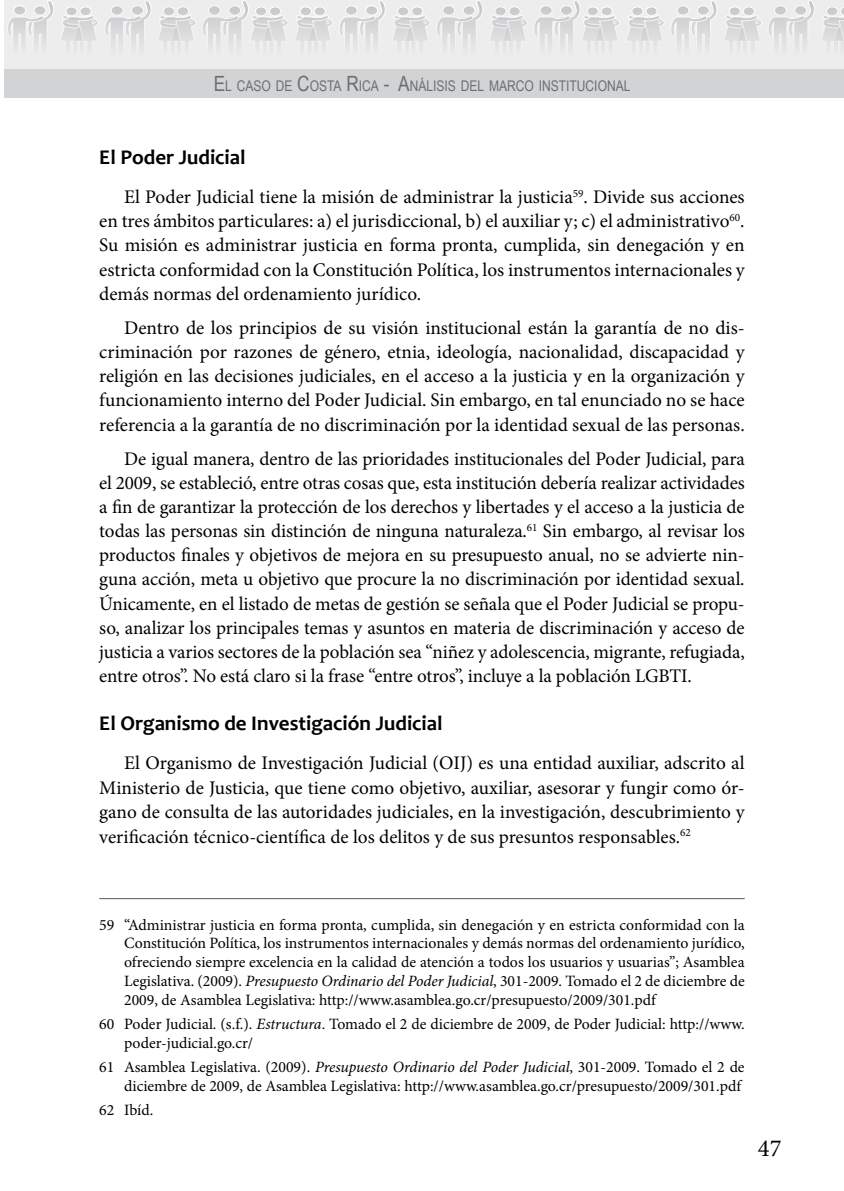
<style>
.page{position:relative;width:844px;height:1191px;background:#fff}
.page>*{position:absolute;margin:0;border:0;box-sizing:border-box;transform-origin:0 0}
.t1{font:24.5px "Minion Pro";color:#000}
.t2{font:700 21px "Candara";color:#000}
.t3{font:19.25px/24.2px "Minion Pro";color:#000;text-align:justify}
.t4{font:15.75px/18.9px "Minion Pro";color:#000;text-align:justify}
.t5{font:14.7px "Arial Narrow";color:#6d6e71}
.t6{font:14.7px "Arial Narrow";color:#58595b}
.s1{font-size:21px}
.s2{font-style:italic}
</style>
<div class="page">
<div style="left:4px;top:0;width:839px;height:82px;background:#ededee"></div>
<div style="left:4px;top:69px;width:839px;height:29px;background:#d1d3d4"></div>
<svg style="left:8px;top:0;width:835px;height:43px"></svg>
<div style="left:587px;top:7px;width:11px;height:9px;background:#c7c8ca;border-radius:50%"></div>
<div style="left:586px;top:6px;width:12px;height:10px;border:1px solid #fff;border-radius:50%"></div>
<div style="left:601px;top:7px;width:11px;height:9px;background:#c7c8ca;border-radius:50%"></div>
<div style="left:600px;top:6px;width:12px;height:10px;border:1px solid #fff;border-radius:50%"></div>
<hr style="left:99px;top:898px;width:645px;height:1px;background:#58595b">
<p class="t5" style="left:214px;top:75px;width:418px"><span class="s1">E</span>L CASO DE <span class="s1">C</span>OSTA <span class="s1">R</span>ICA <span class="s1">- A</span>NÁLISIS DEL MARCO INSTITUCIONAL</p>
<p class="t6" style="left:332px;top:75px;width:181px"><span class="s1">A</span>NÁLISIS DEL MARCO LEGAL</p>
<p class="t2" style="left:99px;top:144px;width:148px">El Poder Judicial</p>
<p class="t3" style="left:99px;top:185px;width:646px;text-indent:25px">El Poder Judicial tiene la misión de administrar la justicia<sup>59</sup>. Divide sus acciones en tres ámbitos particulares: a) el jurisdiccional, b) el auxiliar y; c) el administrativo<sup>60</sup>.<br>Su misión es administrar justicia en forma pronta, cumplida, sin denegación y en estricta conformidad con la Constitución Política, los instrumentos internacionales y demás normas del ordenamiento jurídico.</p>
<p class="t3" style="left:99px;top:316px;width:646px;text-indent:25px">Dentro de los principios de su visión institucional están la garantía de no dis&shy;criminación por razones de género, etnia, ideología, nacionalidad, discapacidad y religión en las decisiones judiciales, en el acceso a la justicia y en la organización y funcionamiento interno del Poder Judicial. Sin embargo, en tal enunciado no se hace referencia a la garantía de no discriminación por la identidad sexual de las personas.</p>
<p class="t3" style="left:99px;top:446px;width:646px;text-indent:25px">De igual manera, dentro de las prioridades institucionales del Poder Judicial, para el 2009, se estableció, entre otras cosas que, esta institución debería realizar actividades a fin de garantizar la protección de los derechos y libertades y el acceso a la justicia de todas las personas sin distinción de ninguna naturaleza.<sup>61</sup> Sin embargo, al revisar los productos finales y objetivos de mejora en su presupuesto anual, no se advierte nin&shy;guna acción, meta u objetivo que procure la no discriminación por identidad sexual.<br>Únicamente, en el listado de metas de gestión se señala que el Poder Judicial se propu&shy;so, analizar los principales temas y asuntos en materia de discriminación y acceso de justicia a varios sectores de la población sea “niñez y adolescencia, migrante, refugiada, entre otros”. No está claro si la frase “entre otros”, incluye a la población LGBTI.</p>
<p class="t2" style="left:99px;top:710px;width:345px">El Organismo de Investigación Judicial</p>
<p class="t3" style="left:99px;top:751px;width:646px;text-indent:25px">El Organismo de Investigación Judicial (OIJ) es una entidad auxiliar, adscrito al Ministerio de Justicia, que tiene como objetivo, auxiliar, asesorar y fungir como ór&shy;gano de consulta de las autoridades judiciales, en la investigación, descubrimiento y verificación técnico-científica de los delitos y de sus presuntos responsables.<sup>62</sup></p>
<p class="t4" style="left:124px;top:915px;width:622px;text-indent:-25px">59 “Administrar justicia en forma pronta, cumplida, sin denegación y en estricta conformidad con la Constitución Política, los instrumentos internacionales y demás normas del ordenamiento jurídico, ofreciendo siempre excelencia en la calidad de atención a todos los usuarios y usuarias”; Asamblea Legislativa. (2009). <span class="s2">Presupuesto Ordinario del Poder Judicial</span>, 301-2009. Tomado el 2 de diciembre de 2009, de Asamblea Legislativa: http://www.asamblea.go.cr/presupuesto/2009/301.pdf</p>
<p class="t4" style="left:124px;top:1014px;width:622px;text-indent:-25px">60 Poder Judicial. (s.f.). <span class="s2">Estructura</span>. Tomado el 2 de diciembre de 2009, de Poder Judicial: http://www. poder-judicial.go.cr/</p>
<p class="t4" style="left:99px;top:1057px;width:646px;text-align:right">61 Asamblea Legislativa. (2009). <span class="s2">Presupuesto Ordinario del Poder Judicial</span>, 301-2009. Tomado el 2 de diciembre de 2009, de Asamblea Legislativa: http://www.asamblea.go.cr/presupuesto/2009/301.pdf</p>
<p class="t4" style="left:99px;top:1100px;width:56px">62 Ibíd.</p>
<p class="t1" style="left:757px;top:1132px;width:25px">47</p>
</div>
